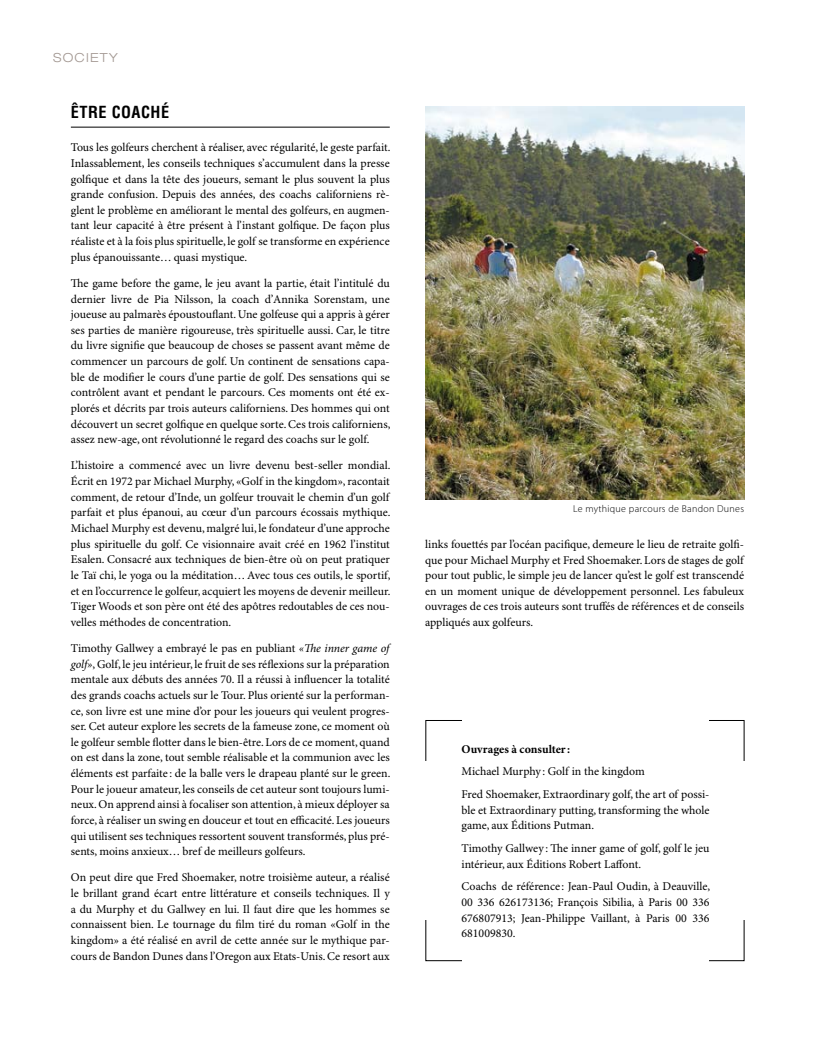
<style>
.page{position:relative;width:815px;height:1063px;background:#fff}
.page>*{position:absolute;margin:0;border:0;box-sizing:border-box;transform-origin:0 0}
.t1{font:700 condensed 16.25px "Helvetica LT Std";letter-spacing:.03em;color:#000}
.t2{font:300 expanded 12.5px "Helvetica Neue LT Std";letter-spacing:.1em;color:#a29791}
.t3{font:11.88px/15.6px "Minion Pro";color:#000;text-align:justify}
.t4{font:700 11.88px "Minion Pro";color:#000}
.t5{font:300 10px "Myriad Pro";letter-spacing:.03em;color:#000}
.s1{font-style:italic}
</style>
<div class="page">
<hr style="left:71px;top:127px;width:319px;height:1px;background:#000">
<img style="left:425px;top:106px;width:319px;height:394px">
<p class="t2" style="left:53px;top:50px;width:66px">SOCIETY</p>
<h1 class="t1" style="left:71px;top:102px;width:100px">ÊTRE COACHÉ</h1>
<p class="t3" style="left:71px;top:140px;width:321px">Tous les golfeurs cherchent à réaliser, avec régularité, le geste parfait.<br>Inlassablement, les conseils techniques s’accumulent dans la presse golfique et dans la tête des joueurs, semant le plus souvent la plus grande confusion. Depuis des années, des coachs californiens rè&shy;glent le problème en améliorant le mental des golfeurs, en augmen&shy;tant leur capacité à être présent à l’instant golfique. De façon plus réaliste et à la fois plus spirituelle, le golf se transforme en expérience plus épanouissante… quasi mystique.</p>
<p class="t3" style="left:71px;top:276px;width:321px">The game before the game, le jeu avant la partie, était l’intitulé du dernier livre de Pia Nilsson, la coach d’Annika Sorenstam, une joueuse au palmarès époustouflant. Une golfeuse qui a appris à gérer ses parties de manière rigoureuse, très spirituelle aussi. Car, le titre du livre signifie que beaucoup de choses se passent avant même de commencer un parcours de golf. Un continent de sensations capa&shy;ble de modifier le cours d’une partie de golf. Des sensations qui se contrôlent avant et pendant le parcours. Ces moments ont été ex&shy;plorés et décrits par trois auteurs californiens. Des hommes qui ont découvert un secret golfique en quelque sorte. Ces trois californiens, assez new-age, ont révolutionné le regard des coachs sur le golf.</p>
<p class="t3" style="left:71px;top:458px;width:321px">L’histoire a commencé avec un livre devenu best-seller mondial.<br>Écrit en 1972 par Michael Murphy, «Golf in the kingdom», racontait comment, de retour d’Inde, un golfeur trouvait le chemin d’un golf parfait et plus épanoui, au cœur d’un parcours écossais mythique.<br>Michael Murphy est devenu, malgré lui, le fondateur d’une approche plus spirituelle du golf. Ce visionnaire avait créé en 1962 l’institut Esalen. Consacré aux techniques de bien-être où on peut pratiquer le Taï chi, le yoga ou la méditation… Avec tous ces outils, le sportif, et en l’occurrence le golfeur, acquiert les moyens de devenir meilleur.<br>Tiger Woods et son père ont été des apôtres redoutables de ces nou&shy;velles méthodes de concentration.</p>
<p class="t3" style="left:71px;top:641px;width:321px">Timothy Gallwey a embrayé le pas en publiant <span class="s1">«The inner game of golf»</span>, Golf, le jeu intérieur, le fruit de ses réflexions sur la préparation mentale aux débuts des années 70. Il a réussi à influencer la totalité des grands coachs actuels sur le Tour. Plus orienté sur la performan&shy;ce, son livre est une mine d’or pour les joueurs qui veulent progres&shy;ser. Cet auteur explore les secrets de la fameuse zone, ce moment où le golfeur semble flotter dans le bien-être. Lors de ce moment, quand on est dans la zone, tout semble réalisable et la communion avec les éléments est parfaite : de la balle vers le drapeau planté sur le green.<br>Pour le joueur amateur, les conseils de cet auteur sont toujours lumi&shy;neux. On apprend ainsi à focaliser son attention, à mieux déployer sa force, à réaliser un swing en douceur et tout en efficacité. Les joueurs qui utilisent ses techniques ressortent souvent transformés, plus pré&shy;sents, moins anxieux… bref de meilleurs golfeurs.</p>
<p class="t3" style="left:71px;top:870px;width:320px">On peut dire que Fred Shoemaker, notre troisième auteur, a réalisé le brillant grand écart entre littérature et conseils techniques. Il y a du Murphy et du Gallwey en lui. Il faut dire que les hommes se connaissent bien. Le tournage du film tiré du roman «Golf in the kingdom» a été réalisé en avril de cette année sur le mythique par&shy;cours de Bandon Dunes dans l’Oregon aux Etats-Unis. Ce resort aux</p>
<p class="t5" style="left:573px;top:503px;width:172px">Le mythique parcours de Bandon Dunes</p>
<p class="t3" style="left:425px;top:537px;width:320px">links fouettés par l’océan pacifique, demeure le lieu de retraite golfi&shy;que pour Michael Murphy et Fred Shoemaker. Lors de stages de golf pour tout public, le simple jeu de lancer qu’est le golf est transcendé en un moment unique de développement personnel. Les fabuleux ouvrages de ces trois auteurs sont truffés de références et de conseils appliqués aux golfeurs.</p>
<p class="t4" style="left:462px;top:740px;width:110px">Ouvrages à consulter :</p>
<p class="t3" style="left:462px;top:761px;width:249px;line-height:22.8px">Michael Murphy : Golf in the kingdom<br>Fred Shoemaker, Extraordinary golf, the art of possi-</p>
<p class="t3" style="left:462px;top:803px;width:250px">ble et Extraordinary putting, transforming the whole game, aux Éditions Putman.</p>
<p class="t3" style="left:462px;top:841px;width:250px">Timothy Gallwey : The inner game of golf, golf le jeu intérieur, aux Éditions Robert Laffont.</p>
<p class="t3" style="left:462px;top:879px;width:250px">Coachs de référence : Jean-Paul Oudin, à Deauville, 00 336 626173136; François Sibilia, à Paris 00 336<br>676807913; Jean-Philippe Vaillant, à Paris 00 336<br>681009830.</p>
</div>
